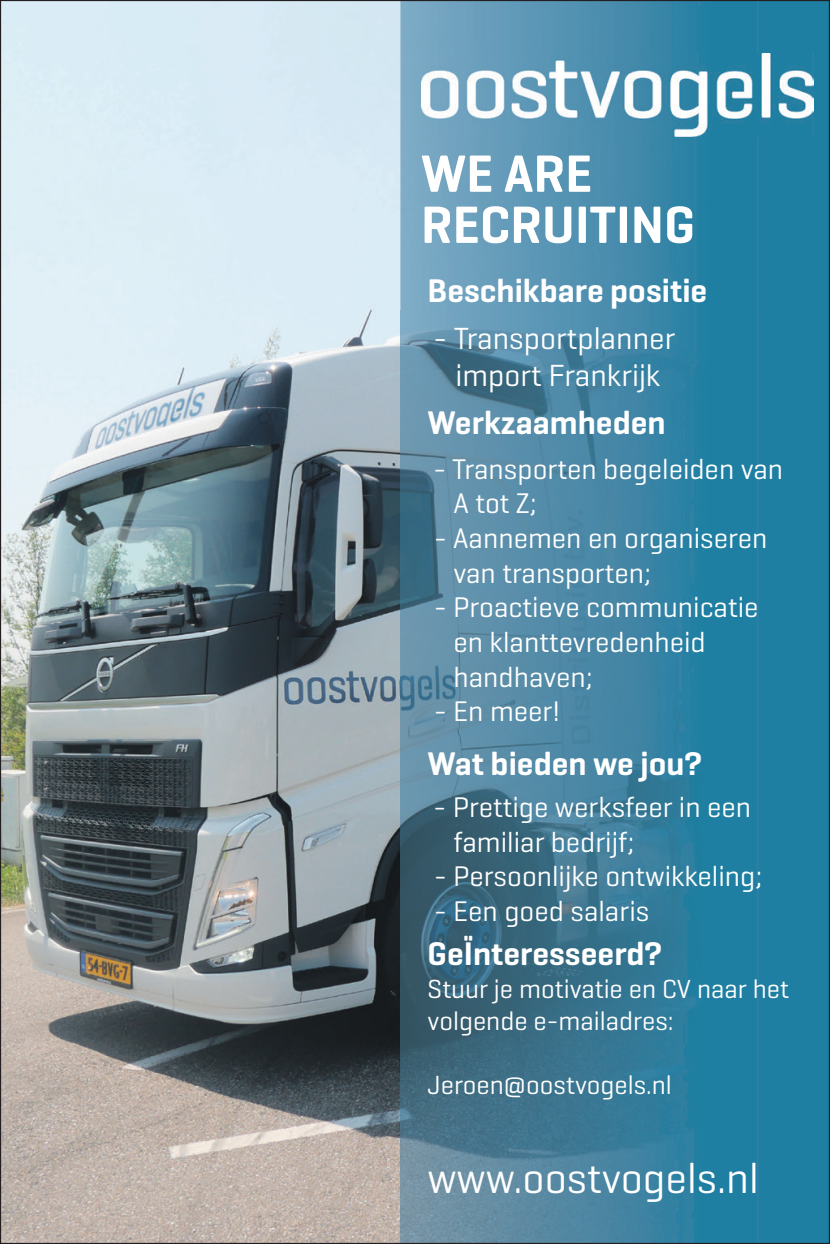
<style>
.page{position:relative;width:830px;height:1244px;background:#fff}
.page>*{position:absolute;margin:0;border:0;box-sizing:border-box;transform-origin:0 0}
.t1{font:600 53.32px/51.1px "Geogrotesque Cyr";color:#fff}
.t2{font:43.2px "Geogrotesque Cyr";color:#fff}
.t3{font:600 33.3px "Geogrotesque Cyr";color:#fff}
.t4{font:31.05px/37.4px "Geogrotesque Cyr";color:#fff;text-align:center}
.t5{font:28.8px/34.6px "Geogrotesque Cyr";color:#fff}
.t6{font:26.78px/31.9px "Geogrotesque Cyr";color:#fff}
</style>
<div class="page">
<img style="left:2px;top:2px;width:398px;height:1240px">
<img style="left:400px;top:2px;width:427px;height:1240px">
<img style="left:421px;top:53px;width:391px;height:83px">
<h1 class="t1" style="left:420px;top:148px;width:276px">WE ARE<br>RECRUITING</h1>
<p class="t3" style="left:427px;top:270px;width:281px">Beschikbare positie</p>
<p class="t4" style="left:433px;top:319px;width:243px">- Transportplanner import Frankrijk</p>
<p class="t3" style="left:427px;top:401px;width:239px">Werkzaamheden</p>
<p class="t5" style="left:453px;top:450px;width:331px;text-indent:-20px">- Transporten begeleiden van<br>A tot Z;</p>
<p class="t5" style="left:453px;top:520px;width:315px;text-indent:-19px">- Aannemen en organiseren van transporten;</p>
<p class="t5" style="left:453px;top:589px;width:306px;text-indent:-19px">- Proactieve communicatie en klanttevredenheid handhaven;</p>
<p class="t5" style="left:434px;top:693px;width:128px">- En meer!</p>
<p class="t3" style="left:427px;top:742px;width:275px">Wat bieden we jou?</p>
<p class="t5" style="left:453px;top:789px;width:299px;text-indent:-20px">- Prettige werksfeer in een familiar bedrijf;</p>
<p class="t5" style="left:434px;top:858px;width:330px">- Persoonlijke ontwikkeling;</p>
<p class="t5" style="left:434px;top:893px;width:217px">- Een goed salaris</p>
<p class="t3" style="left:427px;top:933px;width:236px">GeÏnteresseerd?</p>
<p class="t6" style="left:427px;top:972px;width:363px">Stuur je motivatie en CV naar het volgende e-mailadres:</p>
<p class="t6" style="left:427px;top:1068px;width:246px">Jeroen@oostvogels.nl</p>
<h2 class="t2" style="left:427px;top:1152px;width:332px">www.oostvogels.nl</h2>
</div>
